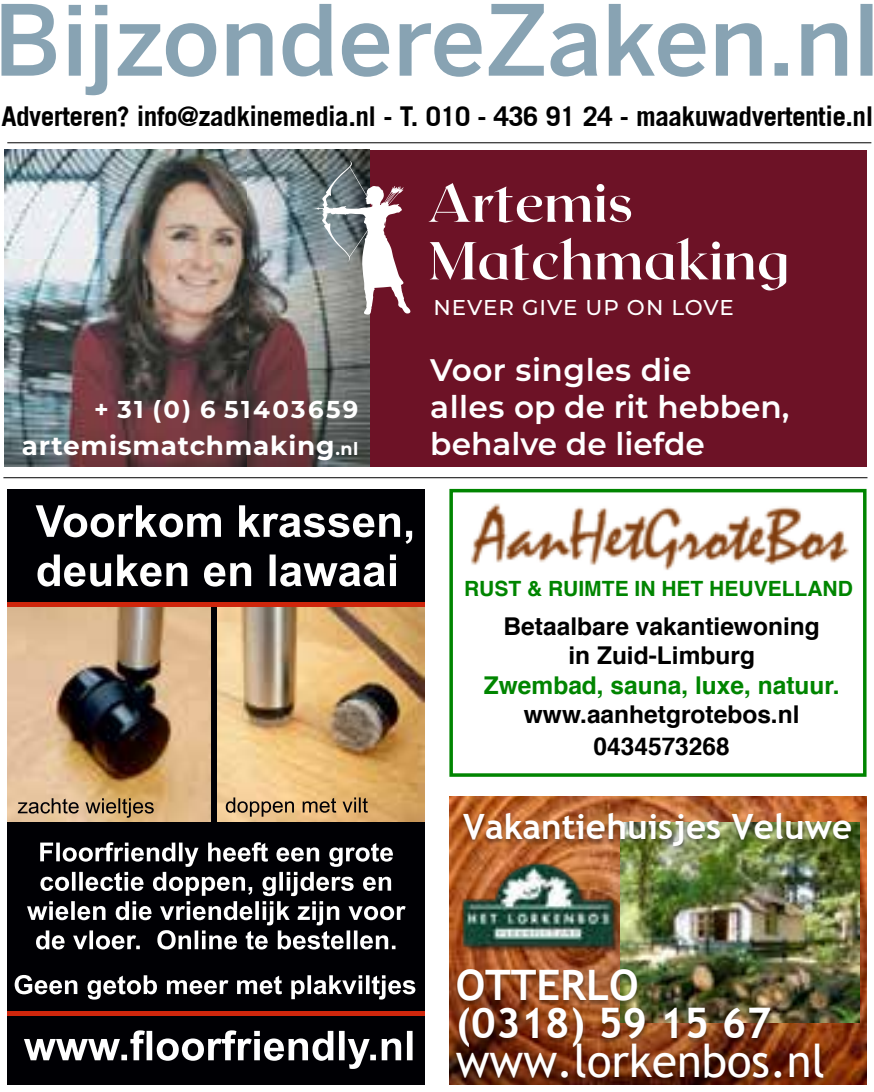
<style>
.page{position:relative;width:874px;height:1092px;background:#fff}
.page>*{position:absolute;margin:0;border:0;box-sizing:border-box;transform-origin:0 0}
.t1{font:45.5px "Trebuchet MS";color:#fff}
.t2{font:700 42px/38.1px "Trebuchet MS";color:#fff}
.t3{font:700 35px "Trebuchet MS";color:#fff}
.t4{font:600 31.15px/37.1px "Montserrat";color:#fff}
.t5{font:700 27.3px "Trade Gothic";letter-spacing:-.02em;color:#000}
.t6{font:700 26.25px "Montserrat";letter-spacing:.03em;color:#fff}
.t7{font:700 24.5px/29.4px "Helvetica";color:#000;text-align:center}
.t8{font:700 24.5px "Helvetica";color:#008500}
.t9{font:700 24.5px "Montserrat";letter-spacing:.1em;color:#fff}
.t10{font:500 21.35px "Montserrat";letter-spacing:.04em;color:#fff}
.t11{font:700 21px "Helvetica";color:#008500}
.s1{font-size:17.5px}
</style>
<div class="page">
<hr style="left:7px;top:142px;width:863px;height:1px;background:#000">
<svg style="left:1px;top:4px;width:871px;height:91px"></svg>
<hr style="left:3px;top:477px;width:864px;height:1px;background:#000">
<img style="left:625px;top:876px;width:233px;height:140px">
<img style="left:449px;top:943px;width:159px;height:38px">
<img style="left:608px;top:943px;width:95px;height:38px">
<img style="left:449px;top:981px;width:281px;height:35px">
<img style="left:730px;top:963px;width:124px;height:53px">
<img style="left:449px;top:1016px;width:343px;height:68px">
<img style="left:792px;top:1016px;width:74px;height:68px">
<img style="left:458px;top:876px;width:167px;height:82px">
<img style="left:449px;top:796px;width:377px;height:80px">
<img style="left:826px;top:796px;width:40px;height:80px">
<div style="left:5px;top:150px;width:861px;height:316px;background:#6d1226"></div>
<img style="left:5px;top:150px;width:364px;height:316px">
<svg style="left:314px;top:161px;width:96px;height:153px"></svg>
<svg style="left:428px;top:183px;width:202px;height:40px"></svg>
<svg style="left:429px;top:238px;width:356px;height:52px"></svg>
<div style="left:7px;top:489px;width:417px;height:595px;background:#000004"></div>
<svg style="left:24px;top:1030px;width:388px;height:38px"></svg>
<svg style="left:36px;top:505px;width:376px;height:81px"></svg>
<svg style="left:27px;top:842px;width:378px;height:107px"></svg>
<svg style="left:15px;top:975px;width:400px;height:24px"></svg>
<img style="left:217px;top:607px;width:207px;height:214px">
<img style="left:7px;top:607px;width:204px;height:214px">
<svg style="left:18px;top:798px;width:136px;height:19px;background:#aa8e6b"></svg>
<svg style="left:226px;top:797px;width:142px;height:19px;background:#b79669"></svg>
<div style="left:7px;top:1011px;width:417px;height:5px;background:#cf260c"></div>
<div style="left:7px;top:602px;width:417px;height:5px;background:#cf260c"></div>
<div style="left:449px;top:489px;width:417px;height:287px;border:4px solid #008500"></div>
<img style="left:471px;top:503px;width:378px;height:68px">
<p class="t5" style="left:1px;top:99px;width:872px">Adverteren? info@zadkinemedia.nl - T. 010 - 436 91 24 - maakuwadvertentie.nl</p>
<p class="t9" style="left:94px;top:391px;width:266px">+ 31 (0) 6 51403659</p>
<p class="t6" style="left:22px;top:426px;width:338px">artemismatchmaking<span class="s1">.nl</span></p>
<p class="t10" style="left:433px;top:292px;width:302px">NEVER GIVE UP ON LOVE</p>
<p class="t4" style="left:430px;top:350px;width:360px">Voor singles die<br>alles op de rit hebben, behalve de liefde</p>
<p class="t11" style="left:464px;top:574px;width:390px">RUST &amp; RUIMTE IN HET HEUVELLAND</p>
<p class="t7" style="left:503px;top:613px;width:317px">Betaalbare vakantiewoning in Zuid-Limburg</p>
<p class="t8" style="left:483px;top:668px;width:357px">Zwembad, sauna, luxe, natuur.</p>
<p class="t7" style="left:523px;top:700px;width:277px;line-height:31.8px">www.aanhetgrotebos.nl<br>0434573268</p>
<h3 class="t3" style="left:463px;top:804px;width:390px">Vakantiehuisjes Veluwe</h3>
<h2 class="t2" style="left:455px;top:965px;width:317px">OTTERLO (0318) 59 15 67</h2>
<h1 class="t1" style="left:455px;top:1032px;width:371px">www.lorkenbos.nl</h1>
</div>
